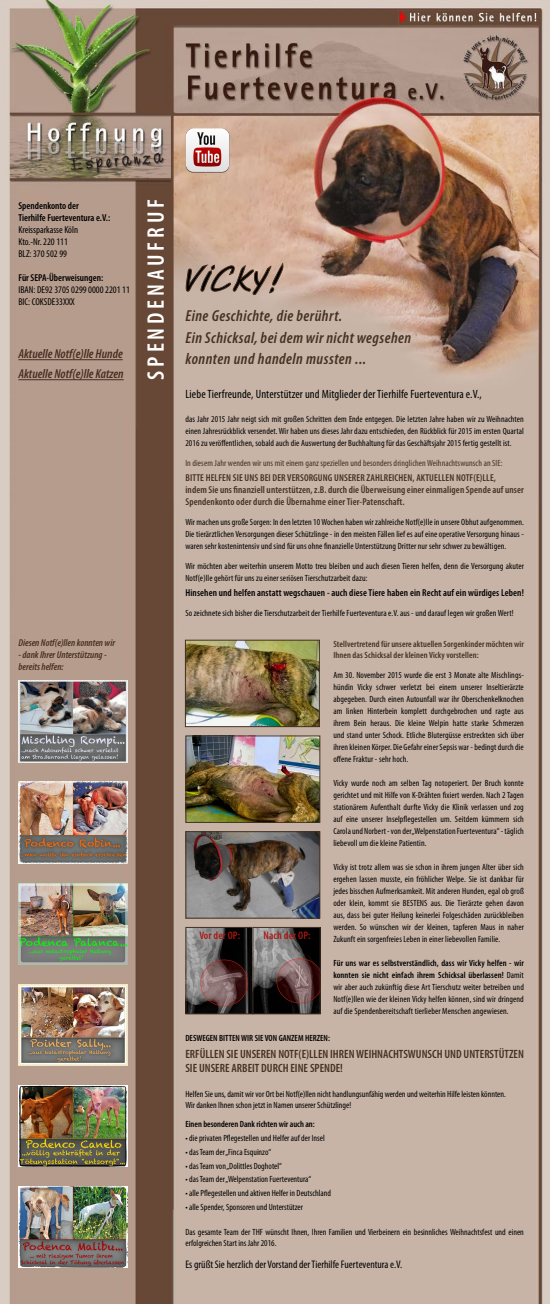
<style>
.page{position:relative;width:550px;height:1304px;background:#fff}
.page>*{position:absolute;margin:0;border:0;box-sizing:border-box;transform-origin:0 0}
.t1{font:600 condensed 24px "Myriad Pro";letter-spacing:.16em;color:#fff}
.t2{font:italic 600 condensed 16px/21.3px "Myriad Pro";letter-spacing:.03em;color:#453021}
.t3{font:italic 600 condensed 13px/20px "Myriad Pro";color:#452e21}
.t4{font:600 condensed 12px/14px "Myriad Pro";color:#453021}
.t5{font:condensed 12px "Myriad Pro";letter-spacing:.01em;color:#000}
.t6{font:condensed 11px "Myriad Pro";color:#000}
.t7{font:600 condensed 11px "Myriad Pro";letter-spacing:.01em;color:#a61612}
.t8{font:600 condensed 10px/12px "Myriad Pro";letter-spacing:.01em;color:#453021}
.t9{font:600 condensed 10px/12px "Myriad Pro";letter-spacing:.01em;color:#000}
.t10{font:condensed 10px/12px "Myriad Pro";color:#000}
.t11{font:italic 600 condensed 10px/12px "Myriad Pro";color:#453021}
.t12{font:condensed 9px/12px "Myriad Pro";color:#000;text-align:justify}
.t13{font:600 condensed 9px/11px "Myriad Pro";letter-spacing:.01em;color:#453021}
.t14{font:condensed 9px "Myriad Pro";letter-spacing:.01em;color:#453021}
.t15{font:600 condensed 9px "Myriad Pro";color:#000}
.s1{font-weight:600}
</style>
<div class="page">
<img style="left:0;top:0;width:550px;height:1304px">
<img style="left:187px;top:642px;width:131px;height:83px">
<div style="left:185px;top:640px;width:135px;height:87px;border:1px solid #453021"></div>
<img style="left:187px;top:737px;width:131px;height:84px">
<div style="left:185px;top:735px;width:135px;height:88px;border:1px solid #453021"></div>
<img style="left:187px;top:833px;width:131px;height:84px">
<div style="left:185px;top:831px;width:135px;height:88px;border:1px solid #453021"></div>
<img style="left:187px;top:929px;width:132px;height:83px">
<div style="left:185px;top:927px;width:69px;height:87px;border:1px solid #453021"></div>
<div style="left:252px;top:927px;width:69px;height:87px;border:1px solid #453021"></div>
<svg style="left:186px;top:262px;width:97px;height:33px;background:#998376"></svg>
<img style="left:18px;top:1186px;width:109px;height:82px">
<img style="left:18px;top:883px;width:109px;height:82px">
<img style="left:18px;top:782px;width:109px;height:82px">
<img style="left:18px;top:681px;width:109px;height:82px">
<img style="left:18px;top:984px;width:109px;height:82px">
<img style="left:18px;top:1085px;width:109px;height:82px">
<img style="left:186px;top:128px;width:44px;height:44px">
<hr style="left:18px;top:359px;width:105px;height:1px;background:#452e21">
<hr style="left:18px;top:379px;width:106px;height:1px;background:#452e21">
<p class="t9" style="left:18px;top:200px;width:93px">Spendenkonto der<br>Tierhilfe Fuerteventura e.V.:</p>
<p class="t10" style="left:18px;top:223px;width:61px">Kreissparkasse Köln<br>Kto.-Nr. 220 111<br>BLZ: 370 502 99  </p>
<p class="t9" style="left:18px;top:272px;width:86px">Für SEPA-Überweisungen:</p>
<p class="t10" style="left:18px;top:283px;width:113px">IBAN: DE92 3705 0299 0000 2201 11<br>BIC: COKSDE33XXX</p>
<h3 class="t3" style="left:18px;top:344px;width:107px">Aktuelle Notf(e)lle Hunde<br>Aktuelle Notf(e)lle Katzen</h3>
<h1 class="t1" style="left:143px;top:380px;width:182px;rotate:-90deg">SPENDENAUFRUF</h1>
<p class="t11" style="left:18px;top:636px;width:98px">Diesen Notf(e)llen konnten wir</p>
<p class="t11" style="left:18px;top:648px;width:90px">- dank Ihrer Unterstützung - bereits helfen:</p>
<h2 class="t2" style="left:185px;top:306px;width:227px">Eine Geschichte, die berührt.<br>Ein Schicksal, bei dem wir nicht wegsehen konnten und handeln mussten ...</h2>
<h3 class="t5" style="left:185px;top:387px;width:298px">Liebe Tierfreunde, Unterstützer und Mitglieder der Tierhilfe Fuerteventura e.V.,</h3>
<p class="t12" style="left:185px;top:413px;width:340px">das Jahr 2015 Jahr neigt sich mit großen Schritten dem Ende entgegen. Die letzten Jahre haben wir zu Weihnachten einen Jahresrückblick versendet. Wir haben uns dieses Jahr dazu entschieden, den Rückblick für 2015 im ersten Quartal 2016 zu veröffentlichen, sobald auch die Auswertung der Buchhaltung für das Geschäftsjahr 2015 fertig gestellt ist.</p>
<p class="t14" style="left:185px;top:458px;width:319px">In diesem Jahr wenden wir uns mit einem ganz speziellen und besonders dringlichen Weihnachtswunsch an SIE:</p>
<p class="t8" style="left:185px;top:472px;width:340px">BITTE HELFEN SIE UNS BEI DER VERSORGUNG UNSERER ZAHLREICHEN, AKTUELLEN NOTF(E)LLE,<br>indem Sie uns finanziell unterstützen, z.B. durch die Überweisung einer einmaligen Spende auf unser<br>Spendenkonto oder durch die Übernahme einer Tier-Patenschaft.</p>
<p class="t12" style="left:185px;top:516px;width:340px">Wir machen uns große Sorgen: In den letzten 10 Wochen haben wir zahlreiche Notf(e)lle in unsere Obhut aufgenommen.<br>Die tierärztlichen Versorgungen dieser Schützlinge - in den meisten Fällen lief es auf eine operative Versorgung hinaus - waren sehr kostenintensiv und sind für uns ohne finanzielle Unterstützung Dritter nur sehr schwer zu bewältigen.</p>
<p class="t12" style="left:185px;top:560px;width:340px">Wir möchten aber weiterhin unserem Motto treu bleiben und auch diesen Tieren helfen, denn die Versorgung akuter<br>Notf(e)lle gehört für uns zu einer seriösen Tierschutzarbeit dazu:</p>
<p class="t9" style="left:185px;top:587px;width:340px">Hinsehen und helfen anstatt wegschauen - auch diese Tiere haben ein Recht auf ein würdiges Leben!</p>
<p class="t12" style="left:185px;top:607px;width:330px">So zeichnete sich bisher die Tierschutzarbeit der Tierhilfe Fuerteventura e.V. aus - und darauf legen wir großen Wert!</p>
<p class="t7" style="left:199px;top:929px;width:42px">Vor der OP:</p>
<p class="t7" style="left:264px;top:929px;width:48px">Nach der OP:</p>
<p class="t13" style="left:333px;top:638px;width:192px">Stellvertretend für unsere aktuellen Sorgenkinder möchten wir<br>Ihnen das Schicksal der kleinen Vicky vorstellen:</p>
<p class="t12" style="left:333px;top:669px;width:192px">Am 30. November 2015 wurde die erst 3 Monate alte Mischlings&shy;hündin Vicky schwer verletzt bei einem unserer Inseltierärzte abgegeben. Durch einen Autounfall war ihr Oberschenkelknochen am linken Hinterbein komplett durchgebrochen und ragte aus ihrem Bein heraus. Die kleine Welpin hatte starke Schmerzen und stand unter Schock. Etliche Blutergüsse erstreckten sich über ihren kleinen Körper. Die Gefahr einer Sepsis war - bedingt durch die offene Fraktur - sehr hoch.</p>
<p class="t12" style="left:333px;top:777px;width:192px">Vicky wurde noch am selben Tag notoperiert. Der Bruch konnte gerichtet und mit Hilfe von K-Drähten fixiert werden. Nach 2 Tagen stationärem Aufenthalt durfte Vicky die Klinik verlassen und zog auf eine unserer Inselpflegestellen um. Seitdem kümmern sich Carola und Norbert - von der „Welpenstation Fuerteventura“ - täglich liebevoll um die kleine Patientin.</p>
<p class="t12" style="left:333px;top:861px;width:192px">Vicky ist trotz allem was sie schon in ihrem jungen Alter über sich ergehen lassen musste, ein fröhlicher Welpe. Sie ist dankbar für jedes bisschen Aufmerksamkeit. Mit anderen Hunden, egal ob groß oder klein, kommt sie BESTENS aus. Die Tierärzte gehen davon aus, dass bei guter Heilung keinerlei Folgeschäden zurückbleiben werden. So wünschen wir der kleinen, tapferen Maus in naher Zukunft ein sorgenfreies Leben in einer liebevollen Familie.</p>
<p class="t12" style="left:333px;top:957px;width:192px"><span class="s1">Für uns war es selbstverständlich, dass wir Vicky helfen - wir konnten sie nicht einfach ihrem Schicksal überlassen!</span> Damit wir aber auch zukünftig diese Art Tierschutz weiter betreiben und Notf(e)llen wie der kleinen Vicky helfen können, sind wir dringend auf die Spendenbereitschaft tierlieber Menschen angewiesen.</p>
<p class="t15" style="left:185px;top:1033px;width:146px">DESWEGEN BITTEN WIR SIE VON GANZEM HERZEN:</p>
<h3 class="t4" style="left:185px;top:1047px;width:340px">ERFÜLLEN SIE UNSEREN NOTF(E)LLEN IHREN WEIHNACHTSWUNSCH UND UNTERSTÜTZEN<br>SIE UNSERE ARBEIT DURCH EINE SPENDE!</h3>
<p class="t12" style="left:185px;top:1088px;width:322px;line-height:11px">Helfen Sie uns, damit wir vor Ort bei Notf(e)llen nicht handlungsunfähig werden und weiterhin Hilfe leisten könnten.<br>Wir danken Ihnen schon jetzt in Namen unserer Schützlinge!</p>
<p class="t15" style="left:185px;top:1119px;width:131px">Einen besonderen Dank richten wir auch an:</p>
<p class="t12" style="left:185px;top:1132px;width:141px">• die privaten Pflegestellen und Helfer auf der Insel</p>
<p class="t12" style="left:185px;top:1146px;width:87px">• das Team der „Finca Esquinzo“</p>
<p class="t12" style="left:185px;top:1159px;width:98px">• das Team von „Dolittles Doghotel“</p>
<p class="t12" style="left:185px;top:1173px;width:127px">• das Team der „Welpenstation Fuerteventura“</p>
<p class="t12" style="left:185px;top:1187px;width:147px">• alle Pflegestellen und aktiven Helfer in Deutschland</p>
<p class="t12" style="left:185px;top:1201px;width:119px">• alle Spender, Sponsoren und Unterstützer</p>
<p class="t12" style="left:185px;top:1226px;width:340px;line-height:11px">Das gesamte Team der THF wünscht Ihnen, Ihren Familien und Vierbeinern ein besinnliches Weihnachtsfest und einen erfolgreichen Start ins Jahr 2016.</p>
<p class="t6" style="left:185px;top:1258px;width:218px">Es grüßt Sie herzlich der Vorstand der Tierhilfe Fuerteventura e.V.</p>
</div>
